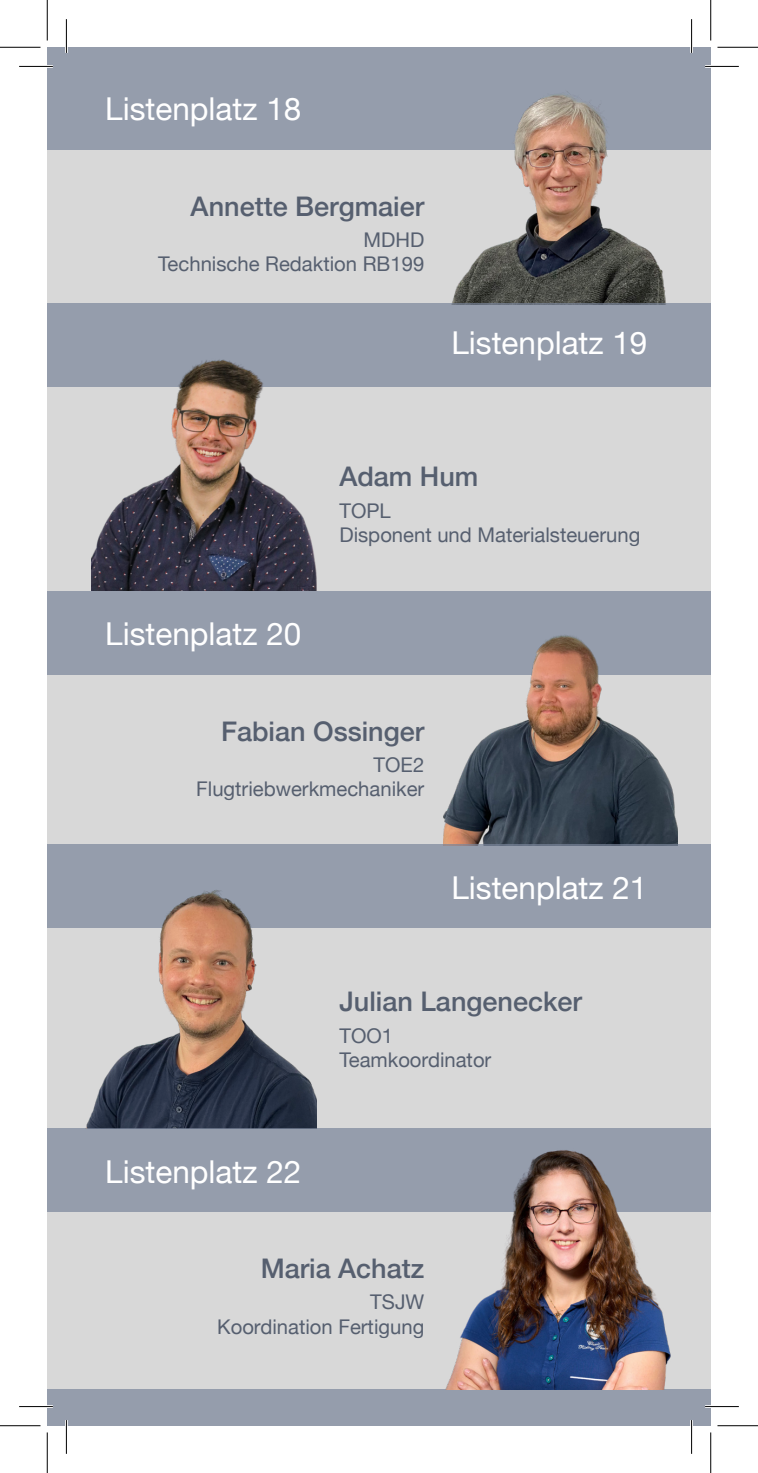
<style>
.page{position:relative;width:758px;height:1473px;background:#fff}
.page>*{position:absolute;margin:0;border:0;box-sizing:border-box;transform-origin:0 0}
.t1{font:31.5px "Helvetica Neue";color:#fff}
.t2{font:500 27px "Helvetica Neue";color:#565f6f}
.t3{font:20.25px "Helvetica Neue";color:#565f6f}
</style>
<div class="page">
<div style="left:47px;top:47px;width:664px;height:1378px;background:#d8d8d8"></div>
<div style="left:47px;top:47px;width:664px;height:102px;background:#959dac"></div>
<img style="left:443px;top:91px;width:234px;height:213px">
<div style="left:47px;top:304px;width:664px;height:83px;background:#959dac"></div>
<img style="left:91px;top:359px;width:225px;height:231px">
<div style="left:47px;top:591px;width:664px;height:83px;background:#959dac"></div>
<img style="left:443px;top:635px;width:234px;height:209px">
<div style="left:47px;top:844px;width:664px;height:83px;background:#959dac"></div>
<img style="left:82px;top:890px;width:234px;height:238px">
<div style="left:47px;top:1128px;width:664px;height:83px;background:#959dac"></div>
<div style="left:47px;top:1389px;width:664px;height:36px;background:#959dac"></div>
<img style="left:443px;top:1150px;width:234px;height:239px">
<hr style="left:19px;top:65px;width:34px;height:3px;background:#fff">
<hr style="left:705px;top:65px;width:34px;height:3px;background:#fff">
<hr style="left:19px;top:1404px;width:34px;height:3px;background:#fff">
<hr style="left:705px;top:1404px;width:34px;height:3px;background:#fff">
<hr style="left:65px;top:19px;width:3px;height:34px;background:#fff">
<hr style="left:65px;top:1419px;width:3px;height:34px;background:#fff">
<hr style="left:690px;top:19px;width:3px;height:34px;background:#fff">
<hr style="left:690px;top:1419px;width:3px;height:34px;background:#fff">
<hr style="left:19px;top:66px;width:34px;height:1px;background:#000">
<hr style="left:705px;top:66px;width:34px;height:1px;background:#000">
<hr style="left:19px;top:1405px;width:34px;height:1px;background:#000">
<hr style="left:705px;top:1405px;width:34px;height:1px;background:#000">
<hr style="left:66px;top:19px;width:1px;height:34px;background:#000">
<hr style="left:66px;top:1419px;width:1px;height:34px;background:#000">
<hr style="left:691px;top:19px;width:1px;height:34px;background:#000">
<hr style="left:691px;top:1419px;width:1px;height:34px;background:#000">
<hr style="left:0;top:47px;width:40px;height:1px;background:#000">
<hr style="left:717px;top:47px;width:41px;height:1px;background:#000">
<hr style="left:0;top:1425px;width:40px;height:1px;background:#000">
<hr style="left:717px;top:1425px;width:41px;height:1px;background:#000">
<hr style="left:47px;top:0;width:1px;height:40px;background:#000">
<hr style="left:47px;top:1432px;width:1px;height:40px;background:#000">
<hr style="left:710px;top:0;width:1px;height:40px;background:#000">
<hr style="left:710px;top:1432px;width:1px;height:40px;background:#000">
<p class="t1" style="left:105px;top:86px;width:198px">Listenplatz 18</p>
<p class="t2" style="left:191px;top:184px;width:235px">Annette Bergmaier</p>
<p class="t3" style="left:363px;top:225px;width:62px">MDHD</p>
<p class="t3" style="left:158px;top:250px;width:267px">Technische Redaktion RB199</p>
<p class="t1" style="left:451px;top:319px;width:198px">Listenplatz 19</p>
<p class="t1" style="left:105px;top:611px;width:198px">Listenplatz 20</p>
<p class="t2" style="left:339px;top:455px;width:140px">Adam Hum</p>
<p class="t3" style="left:339px;top:496px;width:53px">TOPL</p>
<p class="t3" style="left:339px;top:520px;width:302px">Disponent und Materialsteuerung</p>
<p class="t2" style="left:221px;top:709px;width:205px">Fabian Ossinger</p>
<p class="t3" style="left:374px;top:750px;width:52px">TOE2</p>
<p class="t3" style="left:196px;top:774px;width:230px">Flugtriebwerkmechaniker</p>
<p class="t1" style="left:451px;top:865px;width:198px">Listenplatz 21</p>
<p class="t1" style="left:105px;top:1148px;width:198px">Listenplatz 22</p>
<p class="t2" style="left:339px;top:979px;width:244px">Julian Langenecker</p>
<p class="t3" style="left:339px;top:1020px;width:55px">TOO1</p>
<p class="t3" style="left:339px;top:1045px;width:153px">Teamkoordinator</p>
<p class="t2" style="left:261px;top:1246px;width:165px">Maria Achatz</p>
<p class="t3" style="left:370px;top:1287px;width:56px">TSJW</p>
<p class="t3" style="left:217px;top:1311px;width:209px">Koordination Fertigung</p>
</div>
